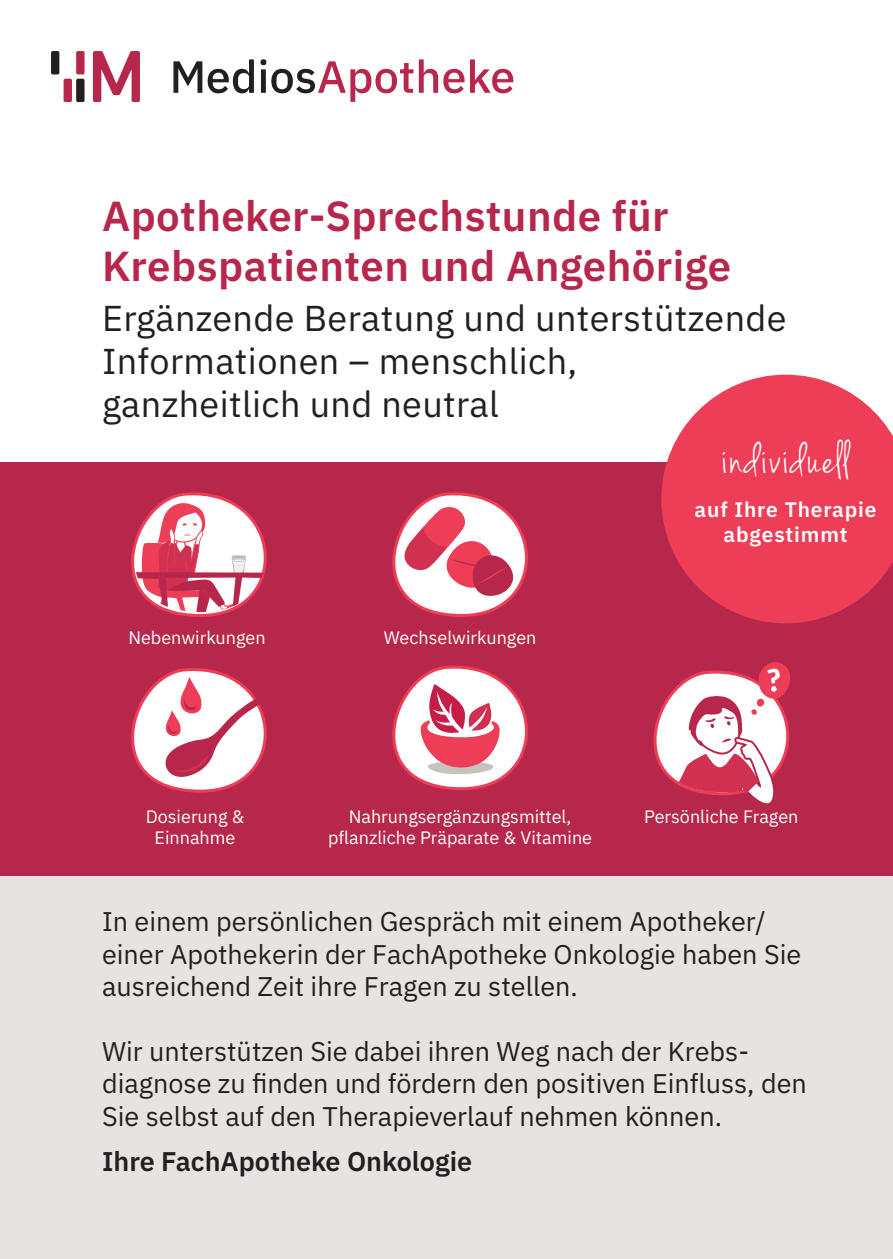
<style>
.page{position:relative;width:893px;height:1259px;background:#fff}
.page>*{position:absolute;margin:0;border:0;box-sizing:border-box;transform-origin:0 0}
.t1{font:48px "Jenna Sue Pro";letter-spacing:.04em;color:#fff}
.t2{font:600 42px/50.4px "IBM Plex Sans";letter-spacing:.01em;color:#b6274b}
.t3{font:36px/43.2px "IBM Plex Sans";letter-spacing:.01em;color:#231f20}
.MA_-_Fließtext_weiß{font:27px/32.4px "IBM Plex Sans";color:#231f20}
.MA_-_Fließtext_weiß-2{font:600 27px "IBM Plex Sans";color:#231f20}
.t4{font:600 21px "IBM Plex Sans";letter-spacing:.04em;color:#fff}
.t5{font:18px/21.6px "IBM Plex Sans";color:#fff;text-align:center}
</style>
<div class="page">
<div style="left:0;top:462px;width:893px;height:797px;background:#b6274b"></div>
<div style="left:0;top:876px;width:893px;height:383px;background:#e6e4e2"></div>
<svg style="left:653px;top:662px;width:138px;height:142px"></svg>
<svg style="left:392px;top:665px;width:136px;height:126px"></svg>
<svg style="left:131px;top:492px;width:136px;height:125px"></svg>
<svg style="left:392px;top:492px;width:136px;height:125px"></svg>
<svg style="left:131px;top:668px;width:136px;height:125px"></svg>
<svg style="left:661px;top:375px;width:232px;height:248px;fill:#ee3d56"></svg>
<div style="left:51px;top:51px;width:8px;height:23px;background:#231f20;border-radius:2px"></div>
<div style="left:76px;top:79px;width:9px;height:23px;background:#231f20;border-radius:2px"></div>
<div style="left:76px;top:51px;width:9px;height:23px;background:#b6274b;border-radius:2px"></div>
<div style="left:64px;top:79px;width:8px;height:23px;background:#b6274b;border-radius:2px"></div>
<svg style="left:93px;top:51px;width:47px;height:51px"></svg>
<svg style="left:173px;top:59px;width:340px;height:43px"></svg>
<p class="t2" style="left:102px;top:187px;width:631px">Apotheker-Sprechstunde für<br>Krebspatienten und Angehörige</p>
<p class="t3" style="left:102px;top:293px;width:686px">Ergänzende Beratung und unterstützende<br>Informationen – menschlich,<br>ganzheitlich und neutral</p>
<p class="t5" style="left:128px;top:625px;width:139px">Nebenwirkungen</p>
<p class="t5" style="left:384px;top:625px;width:154px">Wechselwirkungen</p>
<p class="t1" style="left:722px;top:431px;width:129px">individuell</p>
<p class="t4" style="left:695px;top:493px;width:184px">auf Ihre Therapie</p>
<p class="t4" style="left:724px;top:518px;width:126px">abgestimmt</p>
<p class="t5" style="left:146px;top:804px;width:100px">Dosierung &amp;<br>Einnahme</p>
<p class="t5" style="left:349px;top:804px;width:224px">Nahrungsergänzungsmittel,</p>
<p class="t5" style="left:328px;top:825px;width:265px">pflanzliche Präparate &amp; Vitamine</p>
<p class="t5" style="left:644px;top:804px;width:156px">Persönliche Fragen</p>
<p class="MA_-_Fließtext_weiß" style="left:102px;top:903px;width:701px">In einem persönlichen Gespräch mit einem Apotheker/ einer Apothekerin der FachApotheke Onkologie haben Sie ausreichend Zeit ihre Fragen zu stellen.</p>
<p class="MA_-_Fließtext_weiß" style="left:102px;top:1033px;width:706px">Wir unterstützen Sie dabei ihren Weg nach der Krebs&shy;diagnose zu finden und fördern den positiven Einfluss, den<br>Sie selbst auf den Therapieverlauf nehmen können.</p>
<p class="MA_-_Fließtext_weiß-2" style="left:102px;top:1140px;width:372px">Ihre FachApotheke Onkologie</p>
</div>
